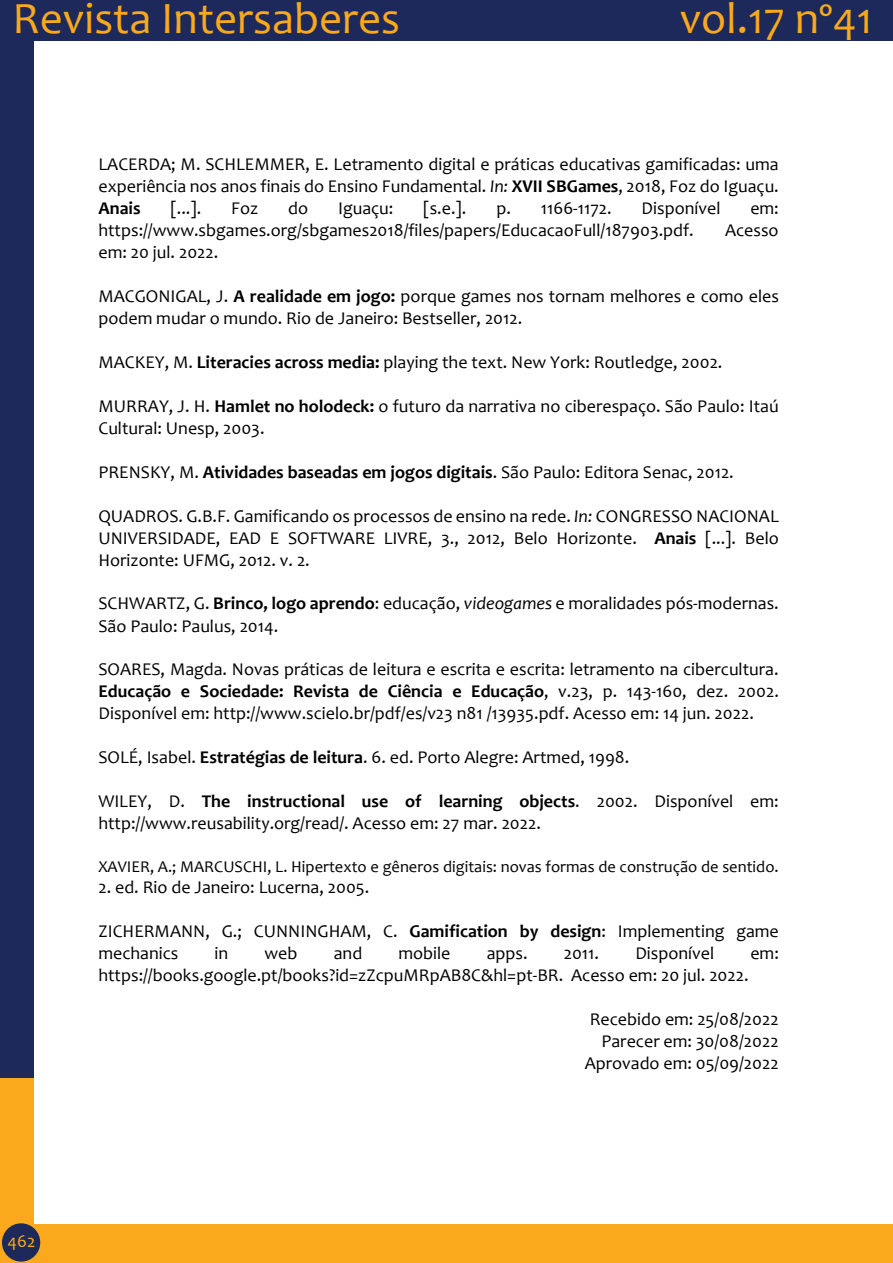
<style>
.page{position:relative;width:893px;height:1263px;background:#fff}
.page>*{position:absolute;margin:0;border:0;box-sizing:border-box;transform-origin:0 0}
.t1{font:45px "Candara";color:#f9a91b}
.t2{font:18px/21.9px "Candara";color:#000}
.t3{font:18px "Candara";color:#f9a91b}
.t4{font:16.5px "Candara";color:#000}
.s1{font-style:italic}
.s2{font-weight:700}
</style>
<div class="page">
<div style="left:0;top:0;width:33px;height:1081px;background:#1d295a"></div>
<div style="left:0;top:0;width:893px;height:41px;background:#1d295a"></div>
<div style="left:0;top:1078px;width:33px;height:185px;background:#f9a91b"></div>
<div style="left:21px;top:1224px;width:872px;height:39px;background:#f9a91b"></div>
<div style="left:2px;top:1223px;width:38px;height:38px;background:#1d295a;border-radius:50%"></div>
<h1 class="t1" style="left:13px;top:-9px;width:389px">Revista Intersaberes</h1>
<h1 class="t1" style="left:680px;top:-9px;width:194px">vol.17 nº41</h1>
<p class="t2" style="left:98px;top:153px;width:682px;text-align:justify">LACERDA; M. SCHLEMMER, E. Letramento digital e práticas educativas gamificadas: uma experiência nos anos finais do Ensino Fundamental. <span class="s1">In:</span> <span class="s2">XVII SBGames</span>, 2018, Foz do Iguaçu.<br><span class="s2">Anais</span></p>
<p class="t2" style="left:170px;top:197px;width:32px">[...].</p>
<p class="t2" style="left:231px;top:197px;width:29px">Foz</p>
<p class="t2" style="left:288px;top:197px;width:21px">do</p>
<p class="t2" style="left:338px;top:197px;width:57px">Iguaçu:</p>
<p class="t2" style="left:423px;top:197px;width:45px">[s.e.].</p>
<p class="t2" style="left:496px;top:197px;width:117px">p. 1166-1172.</p>
<p class="t2" style="left:642px;top:197px;width:80px">Disponível</p>
<p class="t2" style="left:750px;top:197px;width:30px">em:</p>
<p class="t2" style="left:98px;top:219px;width:597px">https://www.sbgames.org/sbgames2018/files/papers/EducacaoFull/187903.pdf.</p>
<p class="t2" style="left:725px;top:219px;width:55px">Acesso</p>
<p class="t2" style="left:98px;top:241px;width:121px">em: 20 jul. 2022.</p>
<p class="t2" style="left:98px;top:285px;width:682px">MACGONIGAL, J. <span class="s2">A realidade em jogo:</span> porque games nos tornam melhores e como eles podem mudar o mundo. Rio de Janeiro: Bestseller, 2012.</p>
<p class="t2" style="left:98px;top:351px;width:625px">MACKEY, M. <span class="s2">Literacies across media:</span> playing the text. New York: Routledge, 2002.</p>
<p class="t2" style="left:98px;top:395px;width:682px">MURRAY, J. H. <span class="s2">Hamlet no holodeck:</span> o futuro da narrativa no ciberespaço. São Paulo: Itaú<br>Cultural: Unesp, 2003.</p>
<p class="t2" style="left:98px;top:461px;width:637px">PRENSKY, M. <span class="s2">Atividades baseadas em jogos digitais</span>. São Paulo: Editora Senac, 2012.</p>
<p class="t2" style="left:98px;top:505px;width:682px;text-align:justify">QUADROS. G.B.F. Gamificando os processos de ensino na rede. <span class="s1">In:</span> CONGRESSO NACIONAL UNIVERSIDADE, EAD E SOFTWARE LIVRE, 3., 2012, Belo Horizonte. <span class="s2">Anais</span> [...]. Belo Horizonte: UFMG, 2012. v. 2.</p>
<p class="t2" style="left:98px;top:592px;width:682px">SCHWARTZ, G. <span class="s2">Brinco, logo aprendo</span>: educação, <span class="s1">videogames</span> e moralidades pós-modernas.<br>São Paulo: Paulus, 2014.</p>
<p class="t2" style="left:98px;top:658px;width:682px;text-align:justify">SOARES, Magda. Novas práticas de leitura e escrita e escrita: letramento na cibercultura.<br><span class="s2">Educação e Sociedade: Revista de Ciência e Educação</span>, v.23, p. 143-160, dez. 2002.<br>Disponível em: http://www.scielo.br/pdf/es/v23 n81 /13935.pdf. Acesso em: 14 jun. 2022.</p>
<p class="t2" style="left:98px;top:746px;width:532px">SOLÉ, Isabel. <span class="s2">Estratégias de leitura</span>. 6. ed. Porto Alegre: Artmed, 1998.</p>
<p class="t2" style="left:98px;top:790px;width:682px">WILEY, D. <span class="s2">The instructional use of learning objects</span>. 2002. Disponível em: http://www.reusability.org/read/. Acesso em: 27 mar. 2022.</p>
<p class="t4" style="left:98px;top:856px;width:682px">XAVIER, A.; MARCUSCHI, L. Hipertexto e gêneros digitais: novas formas de construção de sentido.</p>
<p class="t2" style="left:98px;top:876px;width:272px">2. ed. Rio de Janeiro: Lucerna, 2005.</p>
<p class="t2" style="left:98px;top:920px;width:682px">ZICHERMANN, G.; CUNNINGHAM, C. <span class="s2">Gamification by design</span>: Implementing game mechanics</p>
<p class="t2" style="left:215px;top:942px;width:15px">in</p>
<p class="t2" style="left:264px;top:942px;width:35px">web</p>
<p class="t2" style="left:334px;top:942px;width:30px">and</p>
<p class="t2" style="left:398px;top:942px;width:54px">mobile</p>
<p class="t2" style="left:487px;top:942px;width:42px">apps.</p>
<p class="t2" style="left:564px;top:942px;width:37px">2011.</p>
<p class="t2" style="left:635px;top:942px;width:80px">Disponível</p>
<p class="t2" style="left:750px;top:942px;width:30px">em:</p>
<p class="t2" style="left:98px;top:964px;width:652px">https://books.google.pt/books?id=zZcpuMRpAB8C&amp;hl=pt-BR. Acesso em: 20 jul. 2022.</p>
<p class="t2" style="left:585px;top:1008px;width:196px;text-align:right">Recebido em: 25/08/2022<br>Parecer em: 30/08/2022<br>Aprovado em: 05/09/2022</p>
<p class="t3" style="left:8px;top:1229px;width:29px">462</p>
</div>
